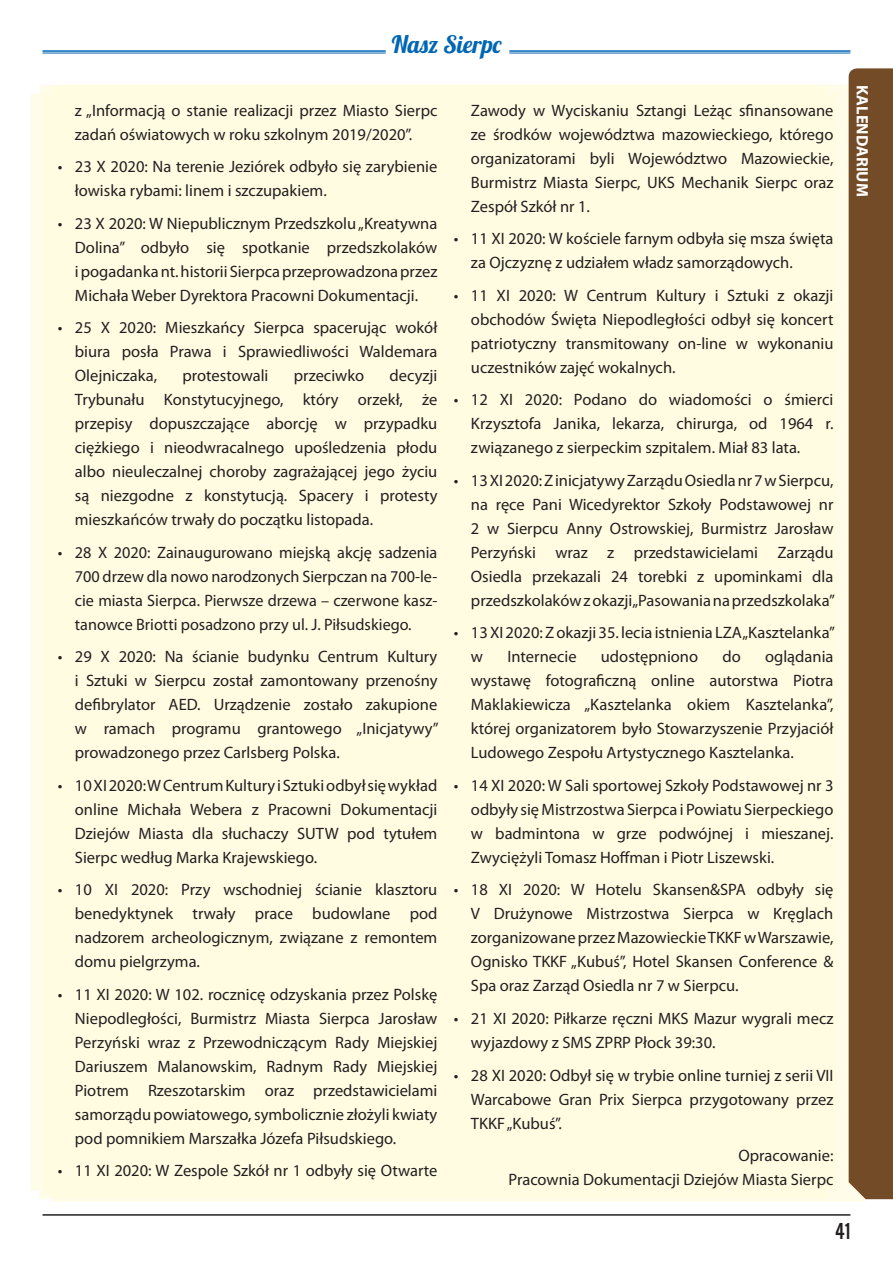
<style>
.page{position:relative;width:893px;height:1263px;background:#fff}
.page>*{position:absolute;margin:0;border:0;box-sizing:border-box;transform-origin:0 0}
.t1{font:24px "Lobster 1.4";color:#0166b3}
.t2{font:18px "Oswald";color:#231f20}
.t3{font:16.5px/24px "Myriad Pro";color:#231f20;text-align:justify}
.t4{font:700 16.5px "Myriad Pro";color:#fff}
</style>
<div class="page">
<div style="left:849px;top:68px;width:44px;height:1131px;background:#734b27"></div>
<div style="left:31px;top:85px;width:807px;height:1114px;background:#fffce2"></div>
<hr style="left:43px;top:50px;width:343px;height:2px;background:#0166b3">
<hr style="left:43px;top:53px;width:343px;height:1px;background:#0166b3">
<hr style="left:509px;top:50px;width:341px;height:2px;background:#0166b3">
<hr style="left:509px;top:53px;width:341px;height:1px;background:#0166b3">
<hr style="left:43px;top:1214px;width:807px;height:2px;background:#231f20">
<h1 class="t1" style="left:392px;top:29px;width:111px">Nasz Sierpc</h1>
<p class="t3" style="left:75px;top:98px;width:364px">z „Informacją o stanie realizacji przez Miasto Sierpc zadań oświatowych w roku szkolnym 2019/2020”.</p>
<p class="t3" style="left:75px;top:154px;width:364px;text-indent:-17px">• 23 X 2020: Na terenie Jeziórek odbyło się zarybienie łowiska rybami: linem i szczupakiem.</p>
<p class="t3" style="left:75px;top:211px;width:364px;text-indent:-17px">• 23 X 2020: W Niepublicznym Przedszkolu „Kreatywna Dolina” odbyło się spotkanie przedszkolaków i pogadanka nt. historii Sierpca przeprowadzona przez Michała Weber Dyrektora Pracowni Dokumentacji.</p>
<p class="t3" style="left:75px;top:315px;width:364px;text-indent:-17px">• 25 X 2020: Mieszkańcy Sierpca spacerując wokół biura posła Prawa i Sprawiedliwości Waldemara Olejniczaka,</p>
<p class="t3" style="left:75px;top:363px;width:364px;text-indent:315px">decyzji Trybunału Konstytucyjnego, który orzekł, że przepisy dopuszczające aborcję w przypadku ciężkiego i nieodwracalnego upośledzenia płodu albo nieuleczalnej choroby zagrażającej jego życiu są niezgodne z konstytucją. Spacery i protesty mieszkańców trwały do początku listopada.</p>
<p class="t3" style="left:75px;top:540px;width:364px;text-indent:-17px">• 28 X 2020: Zainaugurowano miejską akcję sadzenia 700 drzew dla nowo narodzonych Sierpczan na 700-le&shy;cie miasta Sierpca. Pierwsze drzewa – czerwone kasz&shy;tanowce Briotti posadzono przy ul. J. Piłsudskiego.</p>
<p class="t3" style="left:75px;top:644px;width:365px;text-indent:-17px">• 29 X 2020: Na ścianie budynku Centrum Kultury i Sztuki w Sierpcu został zamontowany przenośny defibrylator AED. Urządzenie zostało zakupione w ramach programu grantowego „Inicjatywy” prowadzonego przez Carlsberg Polska.</p>
<p class="t3" style="left:75px;top:773px;width:364px;text-indent:-17px">• 10 XI 2020: W Centrum Kultury i Sztuki odbył się wykład online Michała Webera z Pracowni Dokumentacji Dziejów Miasta dla słuchaczy SUTW pod tytułem Sierpc według Marka Krajewskiego.</p>
<p class="t3" style="left:75px;top:877px;width:364px;text-indent:-17px">• 10 XI 2020: Przy wschodniej ścianie klasztoru benedyktynek trwały prace budowlane pod nadzorem archeologicznym, związane z remontem domu pielgrzyma.</p>
<p class="t3" style="left:75px;top:982px;width:364px;text-indent:-17px">• 11 XI 2020: W 102. rocznicę odzyskania przez Polskę Niepodległości, Burmistrz Miasta Sierpca Jarosław Perzyński wraz z Przewodniczącym Rady Miejskiej Dariuszem Malanowskim, Radnym Rady Miejskiej Piotrem Rzeszotarskim oraz przedstawicielami samorządu powiatowego, symbolicznie złożyli kwiaty pod pomnikiem Marszałka Józefa Piłsudskiego.</p>
<p class="t3" style="left:58px;top:1158px;width:381px">• 11 XI 2020: W Zespole Szkół nr 1 odbyły się Otwarte</p>
<p class="t3" style="left:183px;top:363px;width:87px">protestowali</p>
<p class="t3" style="left:294px;top:363px;width:72px">przeciwko</p>
<p class="t3" style="left:471px;top:98px;width:364px">Zawody w Wyciskaniu Sztangi Leżąc sfinansowane ze środków województwa mazowieckiego, którego organizatorami byli Województwo Mazowieckie, Burmistrz Miasta Sierpc, UKS Mechanik Sierpc oraz Zespół Szkół nr 1.</p>
<p class="t3" style="left:471px;top:226px;width:364px;text-indent:-17px">• 11 XI 2020: W kościele farnym odbyła się msza święta za Ojczyznę z udziałem władz samorządowych.</p>
<p class="t3" style="left:471px;top:283px;width:364px;text-indent:-17px">• 11 XI 2020: W Centrum Kultury i Sztuki z okazji obchodów Święta Niepodległości odbył się koncert patriotyczny transmitowany on-line w wykonaniu uczestników zajęć wokalnych.</p>
<p class="t3" style="left:471px;top:387px;width:364px;text-indent:-17px">• 12 XI 2020: Podano do wiadomości o śmierci Krzysztofa Janika, lekarza, chirurga, od 1964 r. związanego z sierpeckim szpitalem. Miał 83 lata.</p>
<p class="t3" style="left:471px;top:468px;width:365px;text-indent:-17px">• 13 XI 2020: Z inicjatywy Zarządu Osiedla nr 7 w Sierpcu, na ręce Pani Wicedyrektor Szkoły Podstawowej nr 2 w Sierpcu Anny Ostrowskiej, Burmistrz Jarosław Perzyński wraz z przedstawicielami Zarządu Osiedla przekazali 24 torebki z upominkami dla przedszkolaków z okazji „Pasowania na przedszkolaka”</p>
<p class="t3" style="left:471px;top:620px;width:365px;text-indent:-17px">• 13 XI 2020: Z okazji 35. lecia istnienia LZA „Kasztelanka” w</p>
<p class="t3" style="left:471px;top:644px;width:364px;text-indent:294px">oglądania wystawę fotograficzną online autorstwa Piotra Maklakiewicza „Kasztelanka okiem Kasztelanka”, której organizatorem było Stowarzyszenie Przyjaciół Ludowego Zespołu Artystycznego Kasztelanka.</p>
<p class="t3" style="left:471px;top:773px;width:364px;text-indent:-17px">• 14 XI 2020: W Sali sportowej Szkoły Podstawowej nr 3 odbyły się Mistrzostwa Sierpca i Powiatu Sierpeckiego w badmintona w grze podwójnej i mieszanej.<br>Zwyciężyli Tomasz Hoffman i Piotr Liszewski.</p>
<p class="t3" style="left:471px;top:878px;width:364px;text-indent:-17px">• 18 XI 2020: W Hotelu Skansen&amp;SPA odbyły się V Drużynowe Mistrzostwa Sierpca w Kręglach zorganizowane przez Mazowieckie TKKF w Warszawie, Ognisko TKKF „Kubuś”, Hotel Skansen Conference &amp; Spa oraz Zarząd Osiedla nr 7 w Sierpcu.</p>
<p class="t3" style="left:471px;top:1006px;width:364px;text-indent:-17px">• 21 XI 2020: Piłkarze ręczni MKS Mazur wygrali mecz wyjazdowy z SMS ZPRP Płock 39:30.</p>
<p class="t3" style="left:471px;top:1063px;width:364px;text-indent:-17px">• 28 XI 2020: Odbył się w trybie online turniej z serii VII Warcabowe Gran Prix Sierpca przygotowany przez TKKF „Kubuś”.</p>
<p class="t3" style="left:509px;top:1143px;width:326px;text-align:right">Opracowanie:<br>Pracownia Dokumentacji Dziejów Miasta Sierpc</p>
<p class="t3" style="left:507px;top:644px;width:71px">Internecie</p>
<p class="t3" style="left:601px;top:644px;width:99px">udostępniono</p>
<p class="t3" style="left:722px;top:644px;width:20px">do</p>
<p class="t4" style="left:873px;top:85px;width:113px;rotate:90deg">KALENDARIUM</p>
<p class="t2" style="left:835px;top:1218px;width:17px">41</p>
</div>
